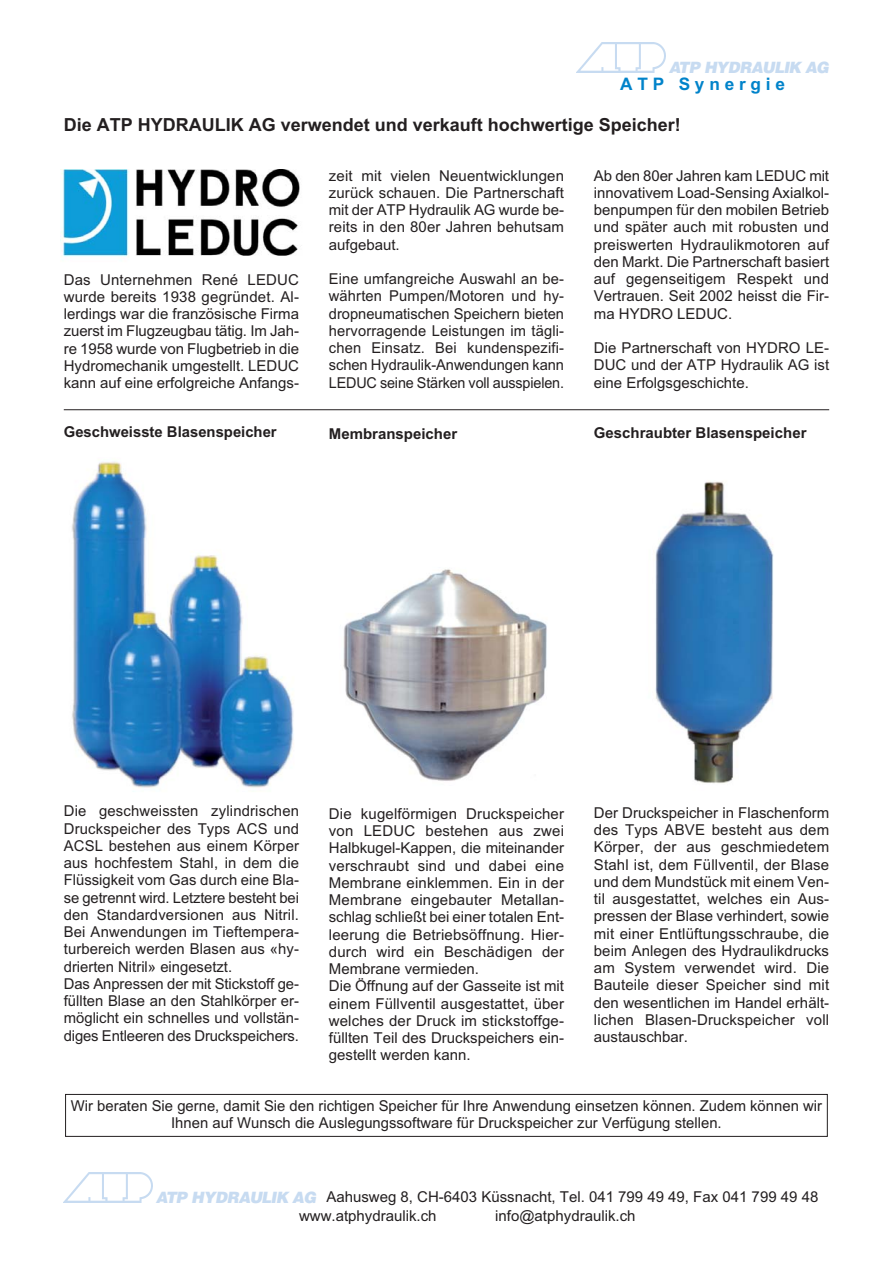
<style>
.page{position:relative;width:893px;height:1263px;background:#fff}
.page>*{position:absolute;margin:0;border:0;box-sizing:border-box;transform-origin:0 0}
.t1{font:700 18px "Arial";color:#231f20}
.t2{font:700 17.25px "Arial";color:#0083ca}
.t3{font:italic 900 15.6px "Helvetica";letter-spacing:-.055em;color:#c7dbf1}
.t4{font:15px/17.2px "Arial";color:#231f20;text-align:justify}
.t5{font:700 15px "Arial";color:#231f20}
.s1{font-family:"Helvetica";font-weight:900;font-style:italic;font-size:15.6px;color:#c7dbf1}
</style>
<div class="page">
<div style="left:65px;top:1094px;width:763px;height:43px;border:1px solid #231f20"></div>
<img style="left:60px;top:170px;width:240px;height:88px">
<img style="left:577px;top:43px;width:88px;height:30px">
<img style="left:64px;top:1173px;width:88px;height:29px">
<hr style="left:64px;top:409px;width:765px;height:1px;background:#231f20">
<img style="left:72px;top:461px;width:222px;height:331px">
<img style="left:343px;top:569px;width:204px;height:212px">
<img style="left:655px;top:481px;width:119px;height:302px">
<p class="t3" style="left:669px;top:61px;width:162px">ATP HYDRAULIK AG</p>
<p class="t2" style="left:620px;top:78px;width:166px">A T P S y n e r g i e</p>
<p class="t1" style="left:64px;top:118px;width:619px">Die ATP HYDRAULIK AG verwendet und verkauft hochwertige Speicher!</p>
<p class="t4" style="left:64px;top:272px;width:237px">Das Unternehmen René LEDUC wurde bereits 1938 gegründet. Al&shy;lerdings war die französische Firma zuerst im Flugzeugbau tätig. Im Jah&shy;re 1958 wurde von Flugbetrieb in die Hydromechanik umgestellt. LEDUC kann auf eine erfolgreiche Anfangs-</p>
<p class="t5" style="left:64px;top:426px;width:214px">Geschweisste Blasenspeicher</p>
<p class="t4" style="left:329px;top:168px;width:237px">zeit mit vielen Neuentwicklungen zurück schauen. Die Partnerschaft mit der ATP Hydraulik AG wurde be&shy;reits in den 80er Jahren behutsam aufgebaut.</p>
<p class="t4" style="left:329px;top:272px;width:237px">Eine umfangreiche Auswahl an be&shy;währten Pumpen/Motoren und hy&shy;dropneumatischen Speichern bieten hervorragende Leistungen im tägli&shy;chen Einsatz. Bei kundenspezifi&shy;schen Hydraulik-Anwendungen kann LEDUC seine Stärken voll ausspielen.</p>
<p class="t5" style="left:329px;top:429px;width:130px">Membranspeicher</p>
<p class="t4" style="left:594px;top:168px;width:237px">Ab den 80er Jahren kam LEDUC mit innovativem Load-Sensing Axialkol&shy;benpumpen für den mobilen Betrieb und später auch mit robusten und preiswerten Hydraulikmotoren auf den Markt. Die Partnerschaft basiert auf gegenseitigem Respekt und Vertrauen. Seit 2002 heisst die Fir&shy;ma HYDRO LEDUC.</p>
<p class="t4" style="left:594px;top:341px;width:237px">Die Partnerschaft von HYDRO LE-DUC und der ATP Hydraulik AG ist eine Erfolgsgeschichte.</p>
<p class="t5" style="left:594px;top:428px;width:214px">Geschraubter Blasenspeicher</p>
<p class="t4" style="left:64px;top:804px;width:237px;text-align:left">Die geschweissten zylindrischen Druck speicher des Typs ACS und ACSL bestehen aus einem Körper aus hochfestem Stahl, in dem die Flüssigkeit vom Gas durch eine Bla&shy;se getrennt wird. Letztere besteht bei den Standardversionen aus Nitril.<br>Bei Anwendungen im Tieftempera&shy;turbereich werden Blasen aus «hy&shy;drierten Nitril» eingesetzt.<br>Das Anpressen der mit Stickstoff ge&shy;füllten Blase an den Stahlkörper er&shy;möglicht ein schnelles und vollstän&shy;diges Entleeren des Druckspeichers.</p>
<p class="t4" style="left:329px;top:806px;width:237px;text-align:left">Die kugelförmigen Druckspeicher von LEDUC bestehen aus zwei<br>Halbkugel-Kappen, die miteinander verschraubt sind und dabei eine<br>Membrane einklemmen. Ein in der<br>Membrane eingebauter Metallan&shy;schlag schließt bei einer totalen Ent&shy;leerung die Betriebsöffnung. Hier&shy;durch wird ein Beschädigen der<br>Membrane vermieden.<br>Die Öffnung auf der Gasseite ist mit einem Füllventil ausgestattet, über welches der Druck im stickstoffge&shy;füllten Teil des Druckspeichers ein&shy;gestellt werden kann.</p>
<p class="t4" style="left:594px;top:805px;width:237px">Der Druckspeicher in Flaschenform des Typs ABVE besteht aus dem Körper, der aus geschmiedetem Stahl ist, dem Füllventil, der Blase und dem Mundstück mit einem Ven&shy;til ausgestattet, welches ein Aus&shy;pressen der Blase verhindert, sowie mit einer Entlüftungsschraube, die beim Anlegen des Hydraulikdrucks am System verwendet wird. Die Bauteile dieser Speicher sind mit den wesentlichen im Handel erhält&shy;lichen Blasen-Druckspeicher voll austauschbar.</p>
<p class="t4" style="left:71px;top:1098px;width:753px;text-align:center">Wir beraten Sie gerne, damit Sie den richtigen Speicher für Ihre Anwendung einsetzen können. Zudem können wir<br>Ihnen auf Wunsch die Auslegungssoftware für Druckspeicher zur Verfügung stellen.</p>
<p class="t4" style="left:299px;top:1189px;width:521px;line-height:18.1px;text-indent:-143px"><span class="s1">ATP HYDRAULIK AG</span> Aahusweg 8, CH-6403 Küssnacht, Tel. 041 799 49 49, Fax 041 799 49 48 www.atphydraulik.ch</p>
<p class="t4" style="left:495px;top:1208px;width:142px">info@atphydraulik.ch</p>
</div>
